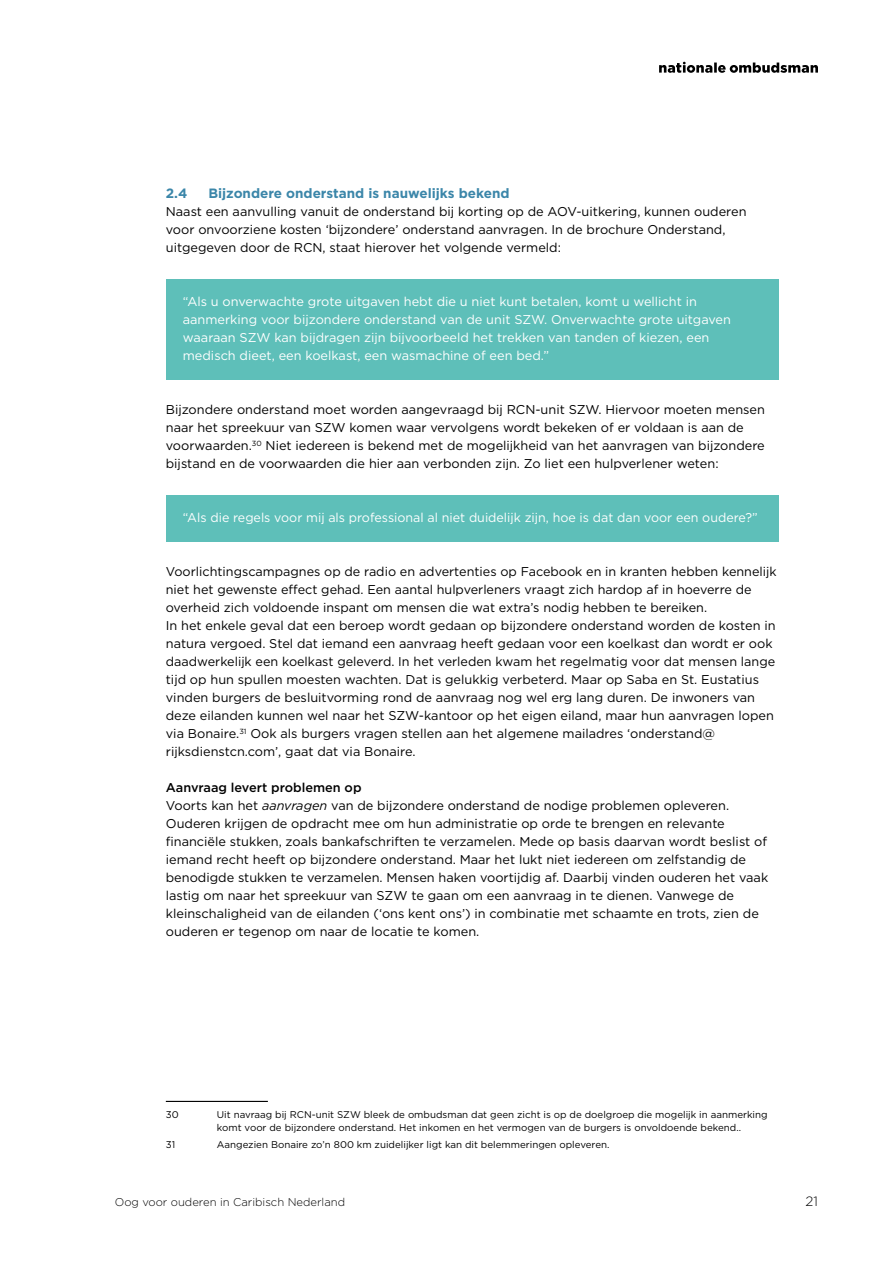
<style>
.page{position:relative;width:893px;height:1263px;background:#fff}
.page>*{position:absolute;margin:0;border:0;box-sizing:border-box;transform-origin:0 0}
._03__Binnenwerk_-_Al{font:700 13.5px "Gotham";color:#3b86a9}
.t1{font:300 13.5px "Gotham";color:#000}
._05__Binnenwerk_-_bo{font:12.75px/18px "Gotham";color:#000}
.Inzet_Alinearcering{font:12.75px/18px "Gotham";color:#fff}
._04__Binnenwerk_-_Su{font:500 12.75px "Gotham";color:#000}
.t2{font:300 11.25px "Gotham";color:#000}
._08__Binnenwerk_-_Vo{font:9.75px/12.8px "Gotham";color:#000}
.s1{font-style:italic}
</style>
<div class="page">
<svg style="left:659px;top:62px;width:159px;height:11px"></svg>
<div style="left:166px;top:279px;width:612px;height:101px;background:#5ebfb9"></div>
<div style="left:166px;top:495px;width:612px;height:47px;background:#5ebfb9"></div>
<hr style="left:166px;top:1101px;width:102px;height:1px;background:#000">
<p class="_03__Binnenwerk_-_Al" style="left:166px;top:184px;width:23px">2.4</p>
<p class="_03__Binnenwerk_-_Al" style="left:208px;top:184px;width:303px">Bijzondere onderstand is nauwelijks bekend</p>
<p class="_05__Binnenwerk_-_bo" style="left:166px;top:202px;width:582px">Naast een aanvulling vanuit de onderstand bij korting op de AOV-uitkering, kunnen ouderen voor onvoorziene kosten ‘bijzondere’ onderstand aanvragen. In de brochure Onderstand, uitgegeven door de RCN, staat hierover het volgende vermeld:</p>
<p class="Inzet_Alinearcering" style="left:183px;top:292px;width:550px">“Als u onverwachte grote uitgaven hebt die u niet kunt betalen, komt u wellicht in aanmerking voor bijzondere onderstand van de unit SZW. Onverwachte grote uitgaven waaraan SZW kan bijdragen zijn bijvoorbeeld het trekken van tanden of kiezen, een medisch dieet, een koelkast, een wasmachine of een bed.”</p>
<p class="_05__Binnenwerk_-_bo" style="left:166px;top:400px;width:601px">Bijzondere onderstand moet worden aangevraagd bij RCN-unit SZW. Hiervoor moeten mensen naar het spreekuur van SZW komen waar vervolgens wordt bekeken of er voldaan is aan de voorwaarden.<sup>30</sup> Niet iedereen is bekend met de mogelijkheid van het aanvragen van bijzondere bijstand en de voorwaarden die hier aan verbonden zijn. Zo liet een hulpverlener weten:</p>
<p class="Inzet_Alinearcering" style="left:183px;top:508px;width:576px">“Als die regels voor mij als professional al niet duidelijk zijn, hoe is dat dan voor een oudere?”</p>
<p class="_05__Binnenwerk_-_bo" style="left:166px;top:562px;width:612px">Voorlichtingscampagnes op de radio en advertenties op Facebook en in kranten hebben kennelijk niet het gewenste effect gehad. Een aantal hulpverleners vraagt zich hardop af in hoeverre de overheid zich voldoende inspant om mensen die wat extra’s nodig hebben te bereiken.</p>
<p class="_05__Binnenwerk_-_bo" style="left:166px;top:616px;width:611px">In het enkele geval dat een beroep wordt gedaan op bijzondere onderstand worden de kosten in natura vergoed. Stel dat iemand een aanvraag heeft gedaan voor een koelkast dan wordt er ook daadwerkelijk een koelkast geleverd. In het verleden kwam het regelmatig voor dat mensen lange tijd op hun spullen moesten wachten. Dat is gelukkig verbeterd. Maar op Saba en St. Eustatius vinden burgers de besluitvorming rond de aanvraag nog wel erg lang duren. De inwoners van deze eilanden kunnen wel naar het SZW-kantoor op het eigen eiland, maar hun aanvragen lopen via Bonaire.<sup>31</sup> Ook als burgers vragen stellen aan het algemene mailadres ‘onderstand@ rijksdienstcn.com’, gaat dat via Bonaire.</p>
<p class="_04__Binnenwerk_-_Su" style="left:166px;top:779px;width:197px">Aanvraag levert problemen op</p>
<p class="_05__Binnenwerk_-_bo" style="left:166px;top:796px;width:604px">Voorts kan het <span class="s1">aanvragen</span> van de bijzondere onderstand de nodige problemen opleveren.<br>Ouderen krijgen de opdracht mee om hun administratie op orde te brengen en relevante financiële stukken, zoals bankafschriften te verzamelen. Mede op basis daarvan wordt beslist of iemand recht heeft op bijzondere onderstand. Maar het lukt niet iedereen om zelfstandig de benodigde stukken te verzamelen. Mensen haken voortijdig af. Daarbij vinden ouderen het vaak lastig om naar het spreekuur van SZW te gaan om een aanvraag in te dienen. Vanwege de kleinschaligheid van de eilanden (‘ons kent ons’) in combinatie met schaamte en trots, zien de ouderen er tegenop om naar de locatie te komen.</p>
<p class="_08__Binnenwerk_-_Vo" style="left:166px;top:1108px;width:14px">30</p>
<p class="_08__Binnenwerk_-_Vo" style="left:217px;top:1108px;width:552px">Uit navraag bij RCN-unit SZW bleek de ombudsman dat geen zicht is op de doelgroep die mogelijk in aanmerking komt voor de bijzondere onderstand. Het inkomen en het vermogen van de burgers is onvoldoende bekend..</p>
<p class="_08__Binnenwerk_-_Vo" style="left:166px;top:1138px;width:11px">31</p>
<p class="_08__Binnenwerk_-_Vo" style="left:217px;top:1138px;width:394px">Aangezien Bonaire zo’n 800 km zuidelijker ligt kan dit belemmeringen opleveren.</p>
<p class="t2" style="left:115px;top:1195px;width:232px">Oog voor ouderen in Caribisch Nederland</p>
<p class="t1" style="left:805px;top:1193px;width:14px">21</p>
</div>
